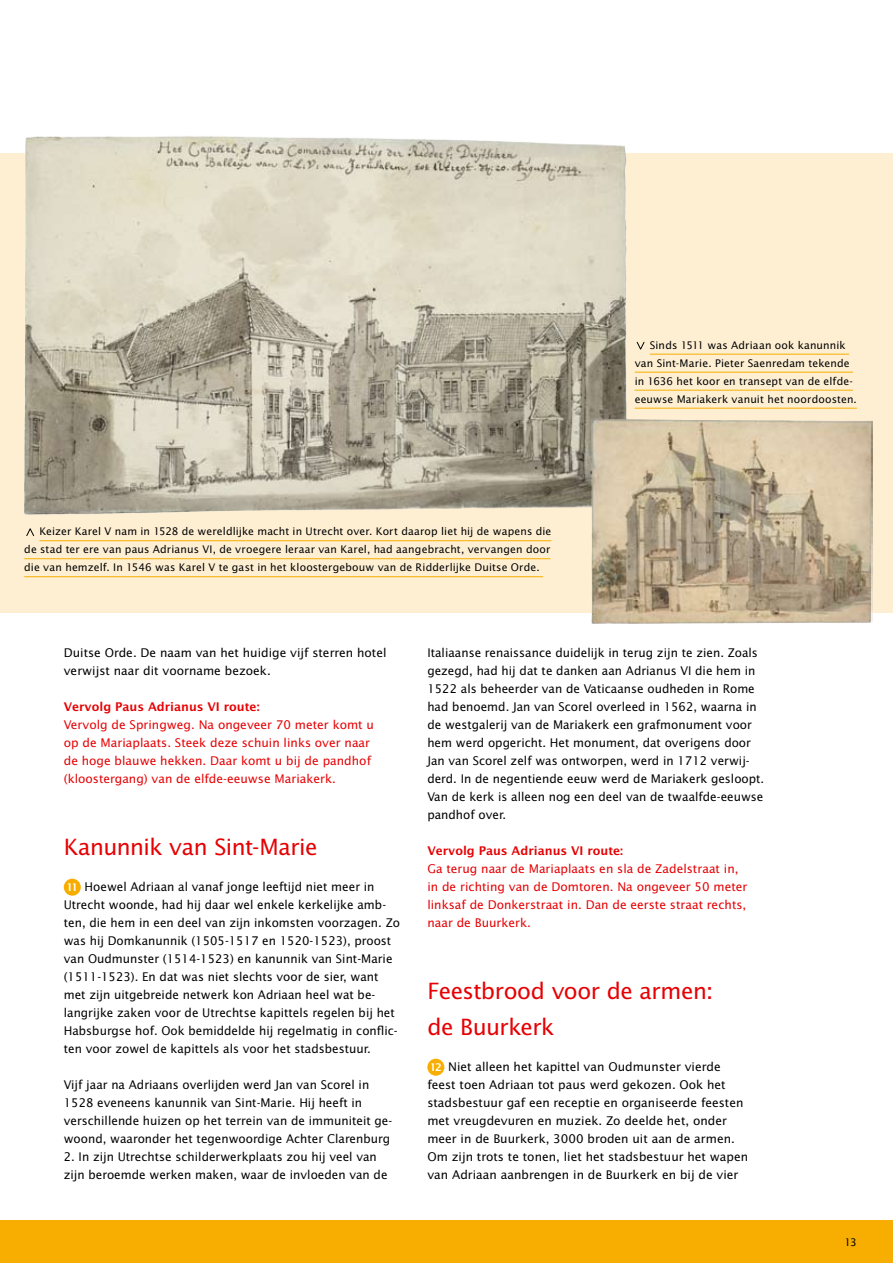
<style>
.page{position:relative;width:893px;height:1263px;background:#fff}
.page>*{position:absolute;margin:0;border:0;box-sizing:border-box;transform-origin:0 0}
.t1{font:22.5px/36px "Lucida Sans";letter-spacing:-.02em;color:#e60003}
.t2{font:12px/18px "Lucida Sans";color:#000}
.t3{font:12px/18px "Lucida Sans";color:#e60003}
.t4{font:600 12px "Lucida Sans";color:#e60003}
.t5{font:10.5px/18px "Lucida Sans";letter-spacing:.015em;color:#000;text-align:justify}
.s1{font-weight:600;font-size:10.5px;color:#fff}
</style>
<div class="page">
<div style="left:0;top:1220px;width:893px;height:43px;background:#f7ae00"></div>
<div style="left:0;top:153px;width:893px;height:459px;background:#feefd3"></div>
<img style="left:24px;top:136px;width:612px;height:379px">
<img style="left:590px;top:419px;width:282px;height:205px">
<div style="left:64px;top:879px;width:17px;height:17px;background:#f7ae00;border-radius:50%"></div>
<div style="left:427px;top:1059px;width:17px;height:17px;background:#f7ae00;border-radius:50%"></div>
<hr style="left:39px;top:540px;width:512px;height:1px;background:#f7ae00">
<hr style="left:24px;top:558px;width:526px;height:1px;background:#f7ae00">
<hr style="left:24px;top:576px;width:519px;height:1px;background:#f7ae00">
<svg style="left:26px;top:528px;width:9px;height:8px"></svg>
<hr style="left:650px;top:354px;width:199px;height:1px;background:#f7ae00">
<hr style="left:635px;top:372px;width:218px;height:1px;background:#f7ae00">
<hr style="left:635px;top:390px;width:218px;height:1px;background:#f7ae00">
<hr style="left:635px;top:408px;width:222px;height:1px;background:#f7ae00">
<svg style="left:636px;top:341px;width:9px;height:9px"></svg>
<p class="t5" style="left:24px;top:522px;width:529px;text-indent:15px">Keizer Karel V nam in 1528 de wereldlijke macht in Utrecht over. Kort daarop liet hij de wapens die de stad ter ere van paus Adrianus VI, de vroegere leraar van Karel, had aangebracht, vervangen door die van hemzelf. In 1546 was Karel V te gast in het kloostergebouw van de Ridderlijke Duitse Orde.</p>
<p class="t5" style="left:635px;top:336px;width:224px;text-align:left;text-indent:15px">Sinds 1511 was Adriaan ook kanunnik van Sint-Marie. Pieter Saenredam tekende in 1636 het koor en transept van de elfde&shy;eeuwse Mariakerk vanuit het noordoosten.</p>
<p class="t2" style="left:64px;top:643px;width:324px">Duitse Orde. De naam van het huidige vijf sterren hotel verwijst naar dit voorname bezoek.</p>
<p class="t4" style="left:64px;top:699px;width:197px">Vervolg Paus Adrianus VI route:</p>
<p class="t3" style="left:64px;top:715px;width:312px">Vervolg de Springweg. Na ongeveer 70 meter komt u op de Mariaplaats. Steek deze schuin links over naar de hoge blauwe hekken. Daar komt u bij de pandhof (kloostergang) van de elfde-eeuwse Mariakerk.</p>
<h1 class="t1" style="left:64px;top:828px;width:255px">Kanunnik van Sint-Marie</h1>
<p class="t2" style="left:64px;top:877px;width:338px"><span class="s1">11</span> Hoewel Adriaan al vanaf jonge leeftijd niet meer in Utrecht woonde, had hij daar wel enkele kerkelijke amb&shy;ten, die hem in een deel van zijn inkomsten voorzagen. Zo was hij Domkanunnik (1505-1517 en 1520-1523), proost van Oudmunster (1514-1523) en kanunnik van Sint-Marie (1511-1523). En dat was niet slechts voor de sier, want met zijn uitgebreide netwerk kon Adriaan heel wat be&shy;langrijke zaken voor de Utrechtse kapittels regelen bij het Habsburgse hof. Ook bemiddelde hij regelmatig in conflic&shy;ten voor zowel de kapittels als voor het stadsbestuur.</p>
<p class="t2" style="left:64px;top:1075px;width:330px">Vijf jaar na Adriaans overlijden werd Jan van Scorel in 1528 eveneens kanunnik van Sint-Marie. Hij heeft in verschillende huizen op het terrein van de immuniteit ge&shy;woond, waaronder het tegenwoordige Achter Clarenburg</p>
<p class="t2" style="left:64px;top:1147px;width:325px">2. In zijn Utrechtse schilderwerkplaats zou hij veel van zijn beroemde werken maken, waar de invloeden van de</p>
<p class="t2" style="left:427px;top:643px;width:338px">Italiaanse renaissance duidelijk in terug zijn te zien. Zoals gezegd, had hij dat te danken aan Adrianus VI die hem in 1522 als beheerder van de Vaticaanse oudheden in Rome had benoemd. Jan van Scorel overleed in 1562, waarna in de westgalerij van de Mariakerk een grafmonument voor hem werd opgericht. Het monument, dat overigens door Jan van Scorel zelf was ontworpen, werd in 1712 verwij&shy;derd. In de negentiende eeuw werd de Mariakerk gesloopt.<br>Van de kerk is alleen nog een deel van de twaalfde-eeuwse pandhof over.</p>
<p class="t4" style="left:427px;top:843px;width:197px">Vervolg Paus Adrianus VI route:</p>
<p class="t3" style="left:427px;top:859px;width:322px">Ga terug naar de Mariaplaats en sla de Zadelstraat in, in de richting van de Domtoren. Na ongeveer 50 meter linksaf de Donkerstraat in. Dan de eerste straat rechts, naar de Buurkerk.</p>
<h1 class="t1" style="left:427px;top:972px;width:287px">Feestbrood voor de armen: de Buurkerk</h1>
<p class="t2" style="left:427px;top:1057px;width:322px"><span class="s1">12</span> Niet alleen het kapittel van Oudmunster vierde feest toen Adriaan tot paus werd gekozen. Ook het stadsbestuur gaf een receptie en organiseerde feesten met vreugdevuren en muziek. Zo deelde het, onder meer in de Buurkerk, 3000 broden uit aan de armen.<br>Om zijn trots te tonen, liet het stadsbestuur het wapen van Adriaan aanbrengen in de Buurkerk en bij de vier</p>
<p class="t5" style="left:844px;top:1233px;width:14px">13</p>
</div>
